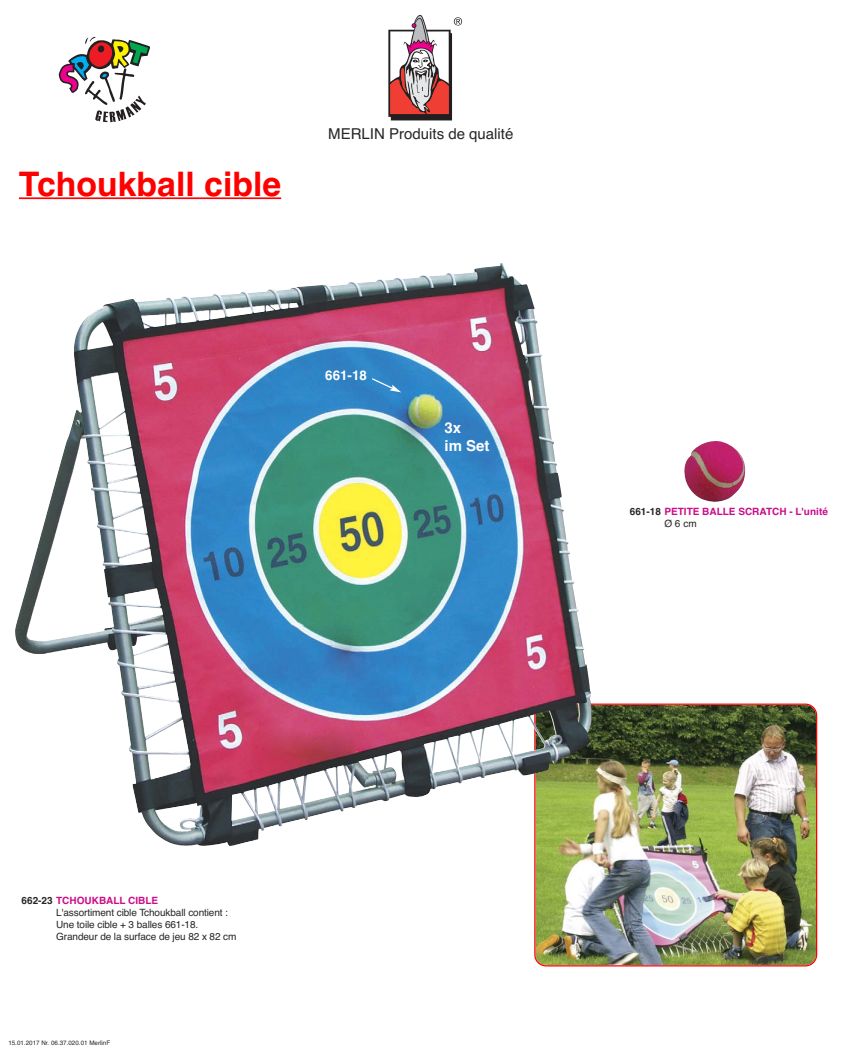
<style>
.page{position:relative;width:842px;height:1053px;background:#fff}
.page>*{position:absolute;margin:0;border:0;box-sizing:border-box;transform-origin:0 0}
.t1{font:700 33.75px "Helvetica";color:#f00}
.t2{font:15px "Helvetica";color:#272627}
.t3{font:700 15px/18px "Helvetica";color:#fff}
.t4{font:700 13.38px "Helvetica";color:#fff}
.t5{font:10px/12px "Helvetica";letter-spacing:-.01em;color:#272627}
.t6{font:700 10px/12px "Helvetica";color:#ca0d89}
.t7{font:6.25px "Helvetica";color:#272627}
.s1{color:#272627}
.s2{font-weight:400;color:#272627}
.s3{font-weight:700}
.s4{font-weight:700;color:#ca0d89}
</style>
<div class="page">
<svg style="left:388px;top:15px;width:74px;height:105px"></svg>
<svg style="left:59px;top:37px;width:91px;height:85px"></svg>
<img style="left:534px;top:703px;width:282px;height:263px">
<hr style="left:19px;top:197px;width:262px;height:2px;background:#f00">
<img style="left:15px;top:263px;width:576px;height:583px">
<svg style="left:370px;top:377px;width:31px;height:15px"></svg>
<img style="left:684px;top:441px;width:61px;height:61px">
<h1 class="t1" style="left:19px;top:171px;width:263px">Tchoukball cible</h1>
<h2 class="t2" style="left:328px;top:128px;width:187px">MERLIN Produits de qualité</h2>
<h3 class="t4" style="left:325px;top:371px;width:43px">661-18</h3>
<h2 class="t3" style="left:444px;top:420px;width:47px">3x<br>im Set</h2>
<p class="t6" style="left:664px;top:506px;width:165px;text-indent:-35px"><span class="s1">661-18</span> PETITE BALLE SCRATCH - L'unité<br><span class="s2">Ø 6 cm</span></p>
<p class="t5" style="left:56px;top:895px;width:182px;text-indent:-35px"><span class="s3">662-23</span> <span class="s4">TCHOUKBALL CIBLE<br></span>L'assortiment cible Tchoukball contient :<br>Une toile cible + 3 balles 661-18.<br>Grandeur de la surface de jeu 82 x 82 cm</p>
<p class="t7" style="left:8px;top:1040px;width:103px">15.01.2017 Nr. 06.37.020.01 MerlinF</p>
</div>
